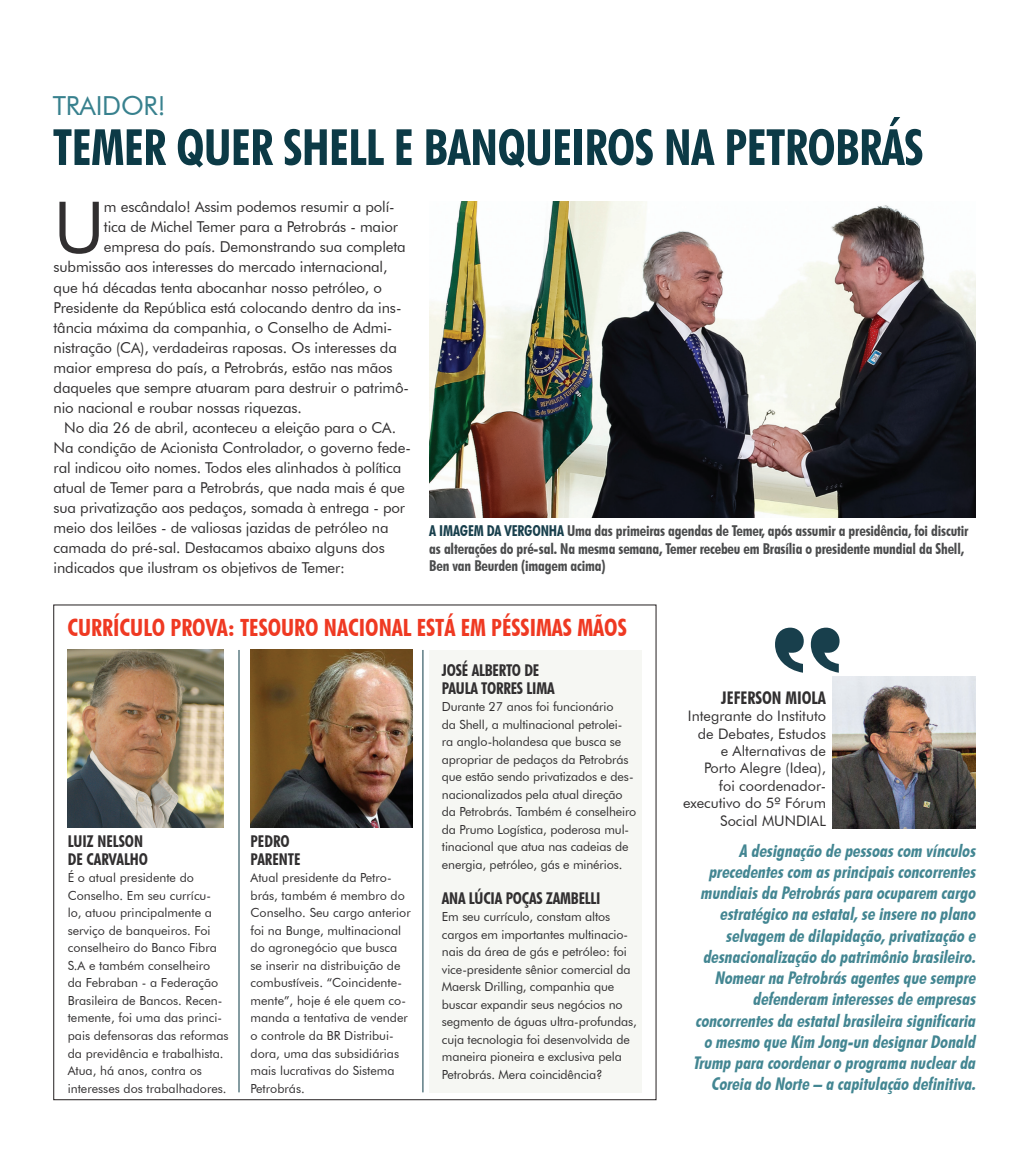
<style>
.page{position:relative;width:1028px;height:1152px;background:#fff}
.page>*{position:absolute;margin:0;border:0;box-sizing:border-box;transform-origin:0 0}
.Texto{font:71px "Futura BT";color:#312f30}
.Texto-2{font:700 condensed 50px "Futura BT";letter-spacing:-.01em;color:#0c3a46}
.Texto-3{font:26.25px "Futura BT";letter-spacing:-.01em;color:#38818e}
.Texto-4{font:700 condensed 23.75px "Futura BT";color:#ef3922}
.Texto-5{font:italic 700 condensed 17.5px/21.2px "Futura BT";color:#438692;text-align:right}
.Texto-6{font:700 condensed 17.38px "Futura BT";color:#312f30}
.Texto-7{font:700 condensed 16.25px "Futura BT";letter-spacing:-.01em;color:#312f30}
.Texto-8{font:15px/20px "Futura BT";letter-spacing:-.01em;color:#312f30}
.Texto-9{font:700 condensed 15px/17.5px "Futura BT";letter-spacing:-.01em;color:#4b4c4d}
.Texto-10{font:14.5px/17.4px "Futura BT";color:#312f30;text-align:right}
.Texto-11{font:12.5px/17.5px "Futura BT";letter-spacing:-.01em;color:#312f30}
.s1{color:#183f4c}
</style>
<div class="page">
<img style="left:832px;top:676px;width:143px;height:152px">
<div style="left:429px;top:650px;width:213px;height:442px;background:#f6f7f3"></div>
<hr style="left:239px;top:650px;width:1px;height:442px;background:#0c3a46">
<hr style="left:423px;top:650px;width:1px;height:442px;background:#0c3a46">
<img style="left:68px;top:650px;width:156px;height:177px">
<img style="left:250px;top:650px;width:163px;height:177px">
<img style="left:429px;top:201px;width:546px;height:317px">
<p class="Texto-3" style="left:53px;top:90px;width:115px">TRAIDOR!</p>
<p class="Texto-2" style="left:53px;top:117px;width:872px">TEMER QUER SHELL E BANQUEIROS NA PETROBRÁS</p>
<p class="Texto" style="left:54px;top:184px;width:53px">U</p>
<p class="Texto-8" style="left:104px;top:197px;width:292px">m escândalo! Assim podemos resumir a polí-</p>
<p class="Texto-8" style="left:104px;top:217px;width:296px">tica de Michel Temer para a Petrobrás - maior</p>
<p class="Texto-8" style="left:104px;top:237px;width:303px">empresa do país. Demonstrando sua completa</p>
<p class="Texto-8" style="left:54px;top:257px;width:335px">submissão aos interesses do mercado internacional,</p>
<p class="Texto-8" style="left:54px;top:277px;width:330px">que há décadas tenta abocanhar nosso petróleo, o</p>
<p class="Texto-8" style="left:54px;top:297px;width:349px">Presidente da República está colocando dentro da ins-</p>
<p class="Texto-8" style="left:54px;top:317px;width:340px">tância máxima da companhia, o Conselho de Admi-</p>
<p class="Texto-8" style="left:54px;top:337px;width:345px">nistração (CA), verdadeiras raposas. Os interesses da</p>
<p class="Texto-8" style="left:54px;top:357px;width:341px">maior empresa do país, a Petrobrás, estão nas mãos</p>
<p class="Texto-8" style="left:54px;top:377px;width:357px">daqueles que sempre atuaram para destruir o patrimô-</p>
<p class="Texto-8" style="left:54px;top:397px;width:250px">nio nacional e roubar nossas riquezas.</p>
<p class="Texto-8" style="left:54px;top:417px;width:359px;text-indent:11px">No dia 26 de abril, aconteceu a eleição para o CA.<br>Na condição de Acionista Controlador, o governo fede&shy;ral indicou oito nomes. Todos eles alinhados à política atual de Temer para a Petrobrás, que nada mais é que sua privatização aos pedaços, somada à entrega - por meio dos leilões - de valiosas jazidas de petróleo na camada do pré-sal. Destacamos abaixo alguns dos indicados que ilustram os objetivos de Temer:</p>
<p class="Texto-4" style="left:67px;top:613px;width:561px">CURRÍCULO PROVA: TESOURO NACIONAL ESTÁ EM PÉSSIMAS MÃOS</p>
<p class="Texto-9" style="left:429px;top:522px;width:541px"><span class="s1">A IMAGEM DA VERGONHA</span> Uma das primeiras agendas de Temer, após assumir a presidência, foi discutir as alterações do pré-sal. Na mesma semana, Temer recebeu em Brasília o presidente mundial da Shell,<br>Ben van Beurden (imagem acima)</p>
<p class="Texto-7" style="left:68px;top:831px;width:77px">LUIZ NELSON</p>
<p class="Texto-7" style="left:68px;top:849px;width:82px">DE CARVALHO</p>
<p class="Texto-11" style="left:68px;top:869px;width:162px">É o atual presidente do<br>Conselho. Em seu currícu-<br>lo, atuou principalmente a serviço de banqueiros. Foi conselheiro do Banco Fibra<br>S.A e também conselheiro<br>da Febraban - a Federação<br>Brasileira de Bancos. Recen&shy;temente, foi uma das princi&shy;pais defensoras das reformas da previdência e trabalhista.<br>Atua, há anos, contra os interesses dos trabalhadores.</p>
<p class="Texto-7" style="left:250px;top:831px;width:41px">PEDRO</p>
<p class="Texto-7" style="left:250px;top:849px;width:52px">PARENTE</p>
<p class="Texto-11" style="left:250px;top:869px;width:162px">Atual presidente da Petro&shy;brás, também é membro do<br>Conselho. Seu cargo anterior foi na Bunge, multinacional do agronegócio que busca se inserir na distribuição de combustíveis. “Coincidente&shy;mente”, hoje é ele quem co&shy;manda a tentativa de vender o controle da BR Distribui&shy;dora, uma das subsidiárias mais lucrativas do Sistema<br>Petrobrás.</p>
<p class="Texto-7" style="left:442px;top:660px;width:99px">JOSÉ ALBERTO DE</p>
<p class="Texto-7" style="left:442px;top:678px;width:114px">PAULA TORRES LIMA</p>
<p class="Texto-11" style="left:442px;top:698px;width:196px">Durante 27 anos foi funcionário<br>da Shell, a multinacional petrolei&shy;ra anglo-holandesa que busca se apropriar de pedaços da Petrobrás que estão sendo privatizados e des&shy;nacionalizados pela atual direção da Petrobrás. Também é conselheiro da Prumo Logística, poderosa mul&shy;tinacional que atua nas cadeias de energia, petróleo, gás e minérios.</p>
<p class="Texto-7" style="left:442px;top:888px;width:160px">ANA LÚCIA POÇAS ZAMBELLI</p>
<p class="Texto-11" style="left:442px;top:908px;width:196px">Em seu currículo, constam altos cargos em importantes multinacio&shy;nais da área de gás e petróleo: foi vice-presidente sênior comercial da Maersk Drilling, companhia que buscar expandir seus negócios no segmento de águas ultra-profundas, cuja tecnologia foi desenvolvida de maneira pioneira e exclusiva pela Petrobrás. Mera coincidência?</p>
<p class="Texto-6" style="left:721px;top:687px;width:106px">JEFERSON MIOLA</p>
<p class="Texto-10" style="left:683px;top:707px;width:144px">Integrante do Instituto de Debates, Estudos<br>e Alternativas de<br>Porto Alegre (Idea),<br>foi coordenador&shy;executivo do 5º Fórum<br>Social MUNDIAL</p>
<p class="Texto-5" style="left:693px;top:839px;width:287px">A designação de pessoascom vínculos precedentescom asprincipaisconcorrentes mundiaisda Petrobráspara ocuparem cargo estratégico na estatal,se insere no plano selvagem de dilapidação,privatização e desnacionalização do patrimônio brasileiro.<br>Nomearna Petrobrásagentesque sempre defenderam interessesde empresas concorrentesda estatalbrasileira significaria o mesmo que Kim Jong-un designarDonald Trump para coordenaro programa nuclearda Coreia do Norte – a capitulação definitiva.</p>
</div>
